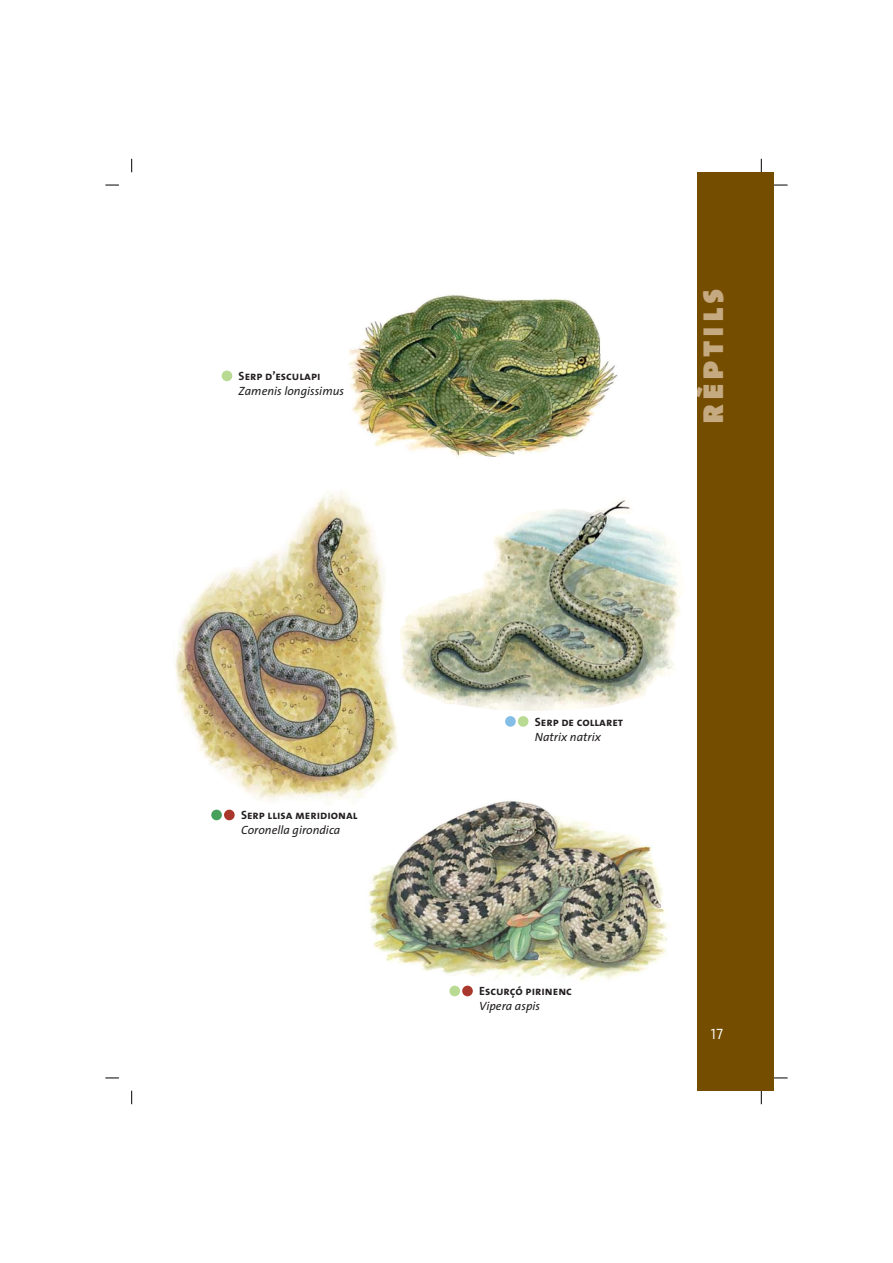
<style>
.page{position:relative;width:893px;height:1263px;background:#fff}
.page>*{position:absolute;margin:0;border:0;box-sizing:border-box;transform-origin:0 0}
.t1{font:37.5px "The Sans Black Caps";letter-spacing:.1em;color:#c5a980}
.t2{font:15px "The Sans Semi Light Caps";color:#fff}
.t3{font:12px "The Sans Bold Caps";color:#231f20}
.t4{font:italic 12px "The Sans";color:#231f20}
</style>
<div class="page">
<svg style="left:105px;top:1078px;width:14px;height:1px"></svg>
<svg style="left:131px;top:1091px;width:1px;height:13px"></svg>
<svg style="left:105px;top:185px;width:14px;height:1px"></svg>
<svg style="left:131px;top:159px;width:1px;height:13px"></svg>
<svg style="left:774px;top:185px;width:13px;height:1px"></svg>
<svg style="left:761px;top:159px;width:1px;height:13px"></svg>
<svg style="left:774px;top:1078px;width:13px;height:1px"></svg>
<svg style="left:761px;top:1091px;width:1px;height:13px"></svg>
<div style="left:697px;top:172px;width:77px;height:919px;background:#744d00"></div>
<img style="left:401px;top:499px;width:281px;height:212px">
<img style="left:348px;top:295px;width:270px;height:162px">
<img style="left:368px;top:800px;width:300px;height:181px">
<img style="left:175px;top:492px;width:226px;height:315px">
<div style="left:505px;top:716px;width:10px;height:11px;background:#84bee7;border-radius:50%"></div>
<div style="left:518px;top:716px;width:10px;height:11px;background:#b8da92;border-radius:50%"></div>
<div style="left:222px;top:371px;width:10px;height:10px;background:#b8da92;border-radius:50%"></div>
<div style="left:224px;top:810px;width:11px;height:10px;background:#aa372c;border-radius:50%"></div>
<div style="left:211px;top:810px;width:11px;height:10px;background:#47a15d;border-radius:50%"></div>
<div style="left:462px;top:986px;width:11px;height:10px;background:#aa372c;border-radius:50%"></div>
<div style="left:449px;top:986px;width:11px;height:10px;background:#b8da92;border-radius:50%"></div>
<p class="t3" style="left:239px;top:369px;width:83px">Serp d’esculapi</p>
<p class="t4" style="left:239px;top:386px;width:107px">Zamenis longissimus</p>
<p class="t3" style="left:241px;top:808px;width:118px">Serp llisa meridional</p>
<p class="t4" style="left:241px;top:826px;width:101px">Coronella girondica</p>
<h1 class="t1" style="left:688px;top:424px;width:137px;rotate:-90deg">rèptils</h1>
<p class="t3" style="left:535px;top:715px;width:90px">Serp de collaret</p>
<p class="t4" style="left:535px;top:732px;width:67px">Natrix natrix</p>
<p class="t3" style="left:479px;top:984px;width:94px">Escurçó pirinenc</p>
<p class="t4" style="left:479px;top:1002px;width:62px">Vipera aspis</p>
<p class="t2" style="left:710px;top:1025px;width:14px">17</p>
</div>
